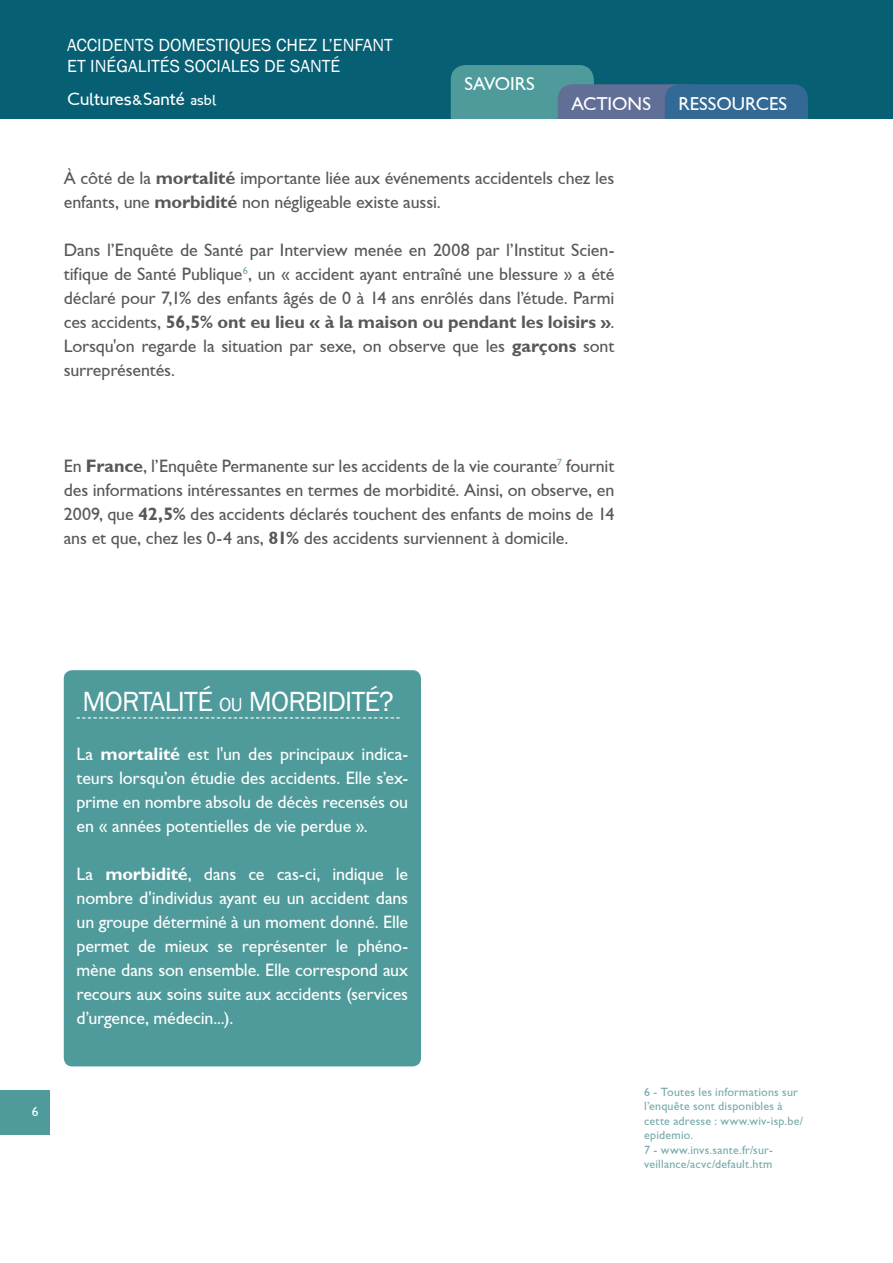
<style>
.page{position:relative;width:893px;height:1263px;background:#fff}
.page>*{position:absolute;margin:0;border:0;box-sizing:border-box;transform-origin:0 0}
.t1{font:28.5px "Franklin Gothic";letter-spacing:-.025em;color:#fff}
.t2{font:18.75px "Gill Sans";color:#fff}
.t3{font:18px/24px "Gill Sans";letter-spacing:-.01em;color:#57585a;text-align:justify}
.t4{font:18px/24px "Gill Sans";letter-spacing:-.01em;color:#fff;text-align:justify}
.t5{font:18px "Franklin Gothic";color:#fff}
.t6{font:18px "London Between";color:#fff}
.t7{font:13.5px "Gill Sans";color:#fff}
.t8{font:12px/14.4px "Gill Sans";letter-spacing:.015em;color:#75a9aa}
.s1{font-size:15px}
.s2{font-weight:700}
.s3{font-size:19.5px}
</style>
<div class="page">
<div style="left:0;top:1091px;width:50px;height:44px;background:#4f9a9b"></div>
<div style="left:0;top:0;width:893px;height:119px;background:#065f73"></div>
<div style="left:451px;top:65px;width:143px;height:78px;background:#4f9a9b;border-radius:15px"></div>
<div style="left:558px;top:84px;width:143px;height:65px;background:#616f96;border-radius:15px"></div>
<div style="left:665px;top:84px;width:143px;height:65px;background:#326a95;border-radius:15px"></div>
<div style="left:0;top:119px;width:893px;height:41px;background:#fff"></div>
<div style="left:64px;top:670px;width:357px;height:396px;background:#4f9a9b;border-radius:9px"></div>
<svg style="left:77px;top:717px;width:323px;height:1px"></svg>
<p class="t5" style="left:67px;top:33px;width:41px">ACCIDENTS</p>
<p class="t5" style="left:159px;top:33px;width:11px">DOMESTI</p>
<p class="t5" style="left:229px;top:33px;width:23px">QUES</p>
<p class="t5" style="left:276px;top:33px;width:107px">CHEZ L’EN FANT</p>
<p class="t5" style="left:67px;top:55px;width:80px">ET INÉGALITÉS</p>
<p class="t5" style="left:185px;top:55px;width:57px">SOCIALES</p>
<p class="t5" style="left:264px;top:55px;width:78px">DE SANTÉ</p>
<p class="t6" style="left:67px;top:88px;width:150px">Cultures<span class="s1">&amp;</span>Santé <span class="s1">asbl</span></p>
<p class="t2" style="left:464px;top:73px;width:72px">SAVOIRS</p>
<p class="t2" style="left:572px;top:92px;width:48px">actions</p>
<p class="t2" style="left:679px;top:92px;width:109px">resso urces</p>
<p class="t3" style="left:64px;top:166px;width:552px">À côté de la <span class="s2">mortalité</span> importante liée aux événements accidentels chez les enfants, une <span class="s2">morbidité</span> non négligeable existe aussi.</p>
<p class="t3" style="left:64px;top:238px;width:552px">Dans l’Enquête de Santé par Interview menée en 2008 par l’Institut Scien&shy;tifique de Santé Publique<sup>6</sup>, un « accident ayant entraîné une blessure » a été déclaré pour 7,1% des enfants âgés de 0 à 14 ans enrôlés dans l’étude. Parmi ces accidents, <span class="s2">56,5% ont eu lieu « à la maison ou pendant les loisirs »</span>.<br>Lorsqu'on regarde la situation par sexe, on observe que les <span class="s2">garçons</span> sont surreprésentés.</p>
<p class="t3" style="left:64px;top:454px;width:552px">En <span class="s2">France</span>, l’Enquête Permanente sur les accidents de la vie courante<sup>7</sup> fournit des informations intéressantes en termes de morbidité. Ainsi, on observe, en 2009, que <span class="s2">42,5%</span> des accidents déclarés touchent des enfants de moins de 14 ans et que, chez les 0-4 ans, <span class="s2">81%</span> des accidents surviennent à domicile.</p>
<p class="t7" style="left:32px;top:1104px;width:8px">6</p>
<h1 class="t1" style="left:82px;top:684px;width:313px">MORTALITÉ <span class="s3">OU</span> MORBIDITÉ?</h1>
<p class="t4" style="left:77px;top:742px;width:333px">La <span class="s2">mortalité</span> est l'un des principaux indica&shy;teurs lorsqu’on étudie des accidents. Elle s’ex&shy;prime en nombre absolu de décès recensés ou en « années potentielles de vie perdue ».</p>
<p class="t4" style="left:77px;top:862px;width:333px">La <span class="s2">morbidité</span>, dans ce cas-ci, indique le nombre d'individus ayant eu un accident dans un groupe déterminé à un moment donné. Elle permet de mieux se représenter le phéno&shy;mène dans son ensemble. Elle correspond aux recours aux soins suite aux accidents (services d’urgence, médecin...).</p>
<p class="t8" style="left:644px;top:1085px;width:160px">6 - Toutes les informations sur l’enquête sont disponibles à cette adresse : www.wiv-isp.be/ epidemio.<br>7 - www.invs.sante.fr/sur&shy;veillance/acvc/default.htm</p>
</div>
